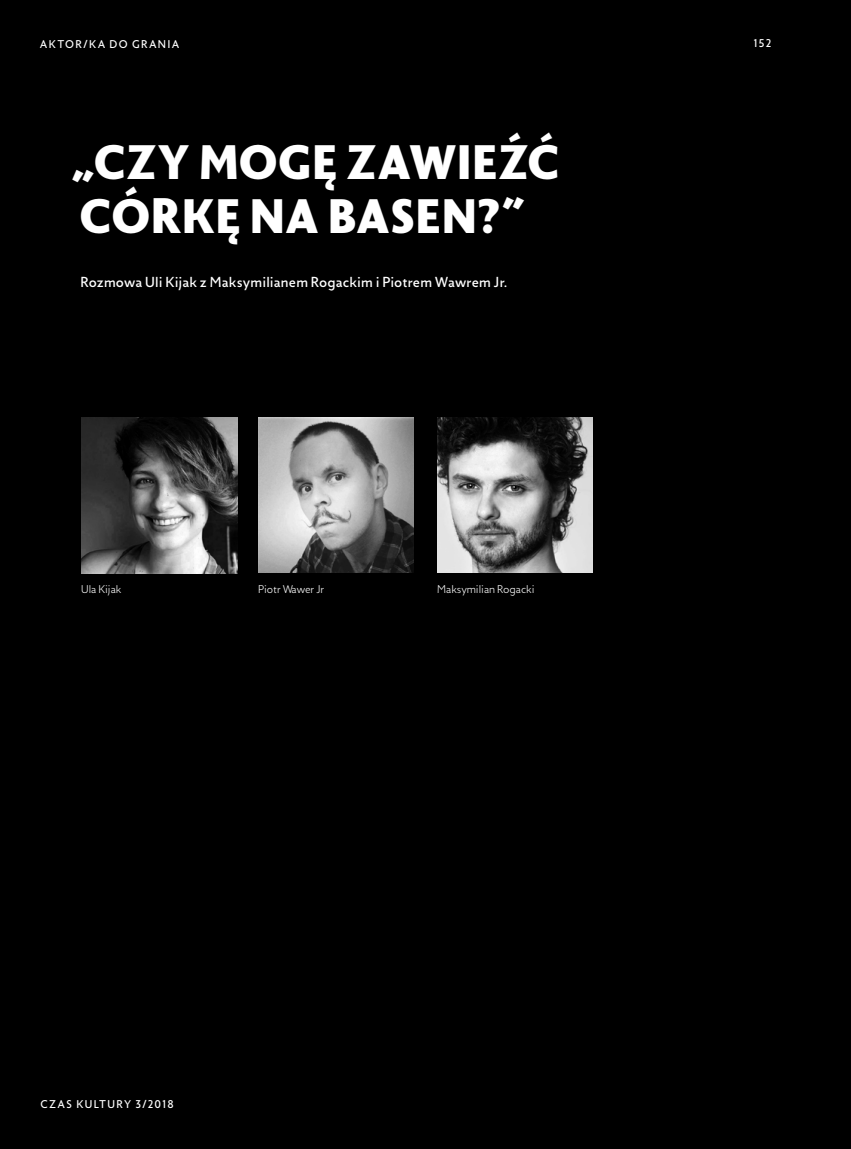
<style>
.page{position:relative;width:851px;height:1149px;background:#fff}
.page>*{position:absolute;margin:0;border:0;box-sizing:border-box;transform-origin:0 0}
.t1{font:900 45px/54px "Zigfrid";letter-spacing:.015em;color:#fff}
.t2{font:13.5px "Zigfrid";letter-spacing:.015em;color:#fff}
.t3{font:300 10.5px "Zigfrid";color:#fff}
.t4{font:10.5px "Zigfrid";letter-spacing:.12em;color:#fff}
.s1{color:#000}
</style>
<div class="page">
<div style="left:0;top:0;width:850px;height:1148px;background:#000"></div>
<img style="left:81px;top:417px;width:156px;height:156px">
<img style="left:258px;top:417px;width:155px;height:155px">
<img style="left:437px;top:417px;width:156px;height:155px">
<p class="t4" style="left:40px;top:37px;width:141px">AKTOR/KA DO GRANIA</p>
<p class="t4" style="left:753px;top:36px;width:19px">152</p>
<h1 class="t1" style="left:72px;top:134px;width:489px">„CZY MOGĘ ZAWIEŹĆ<br>CÓRKĘ NA BASEN?”</h1>
<p class="t2" style="left:80px;top:273px;width:428px">Rozmowa Uli Kijak z Maksymilianem Rogackim i Piotrem Wawrem Jr.</p>
<p class="t3" style="left:81px;top:582px;width:42px">Ula Kijak</p>
<p class="t3" style="left:258px;top:582px;width:70px">Piotr Wawer Jr<span class="s1">.</span></p>
<p class="t3" style="left:437px;top:582px;width:99px">Maksymilian Rogacki</p>
<p class="t4" style="left:41px;top:1097px;width:135px">CZAS KULTURY 3/2018</p>
</div>
